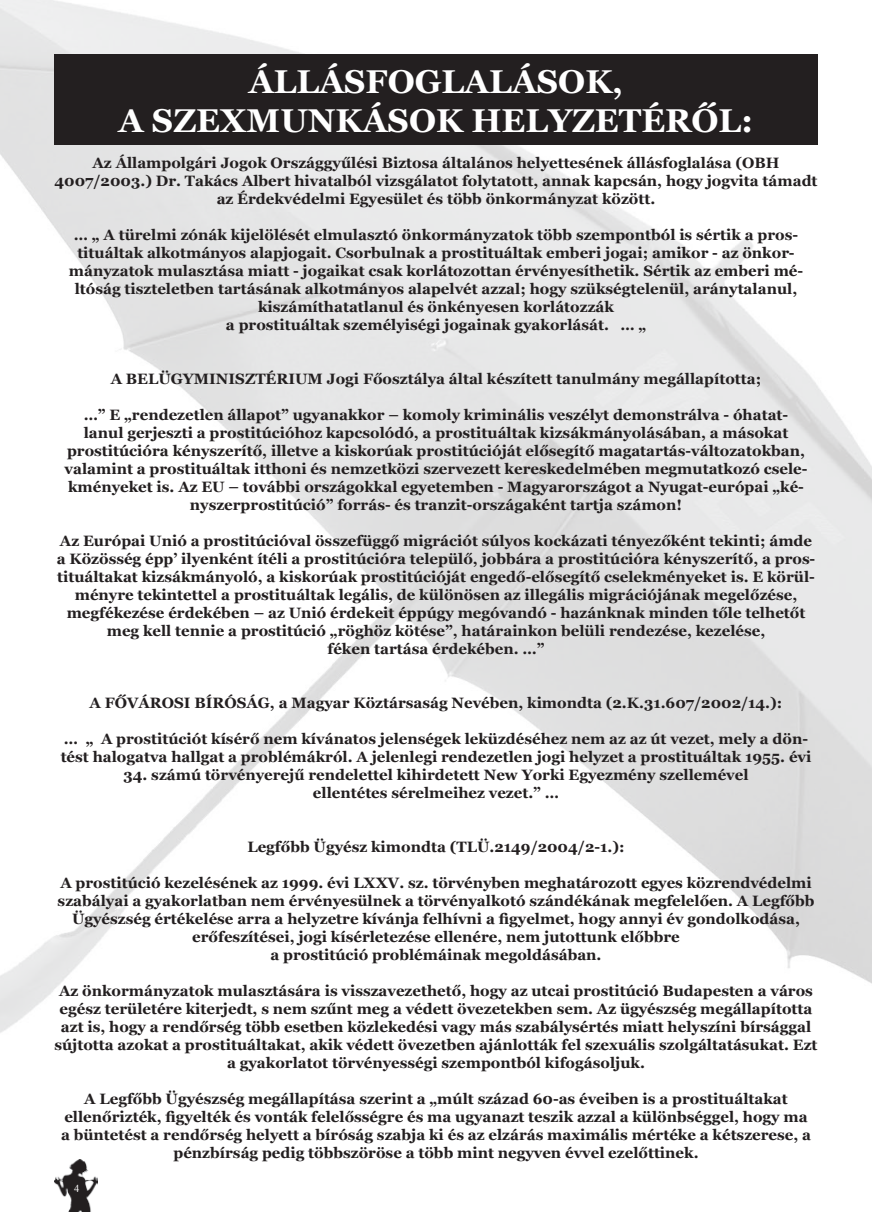
<style>
.page{position:relative;width:872px;height:1212px;background:#fff}
.page>*{position:absolute;margin:0;border:0;box-sizing:border-box;transform-origin:0 0}
.t1{font:700 33px/39.6px "Georgia";color:#fff;text-align:center}
.t2{font:700 15px/18px "Georgia";color:#231f20;text-align:center}
.t3{font:10.5px "Times New Roman";color:#fff}
</style>
<div class="page">
<img style="left:0;top:0;width:872px;height:1160px">
<div style="left:54px;top:54px;width:764px;height:91px;background:#231f20"></div>
<img style="left:54px;top:1160px;width:44px;height:52px">
<h1 class="t1" style="left:119px;top:61px;width:636px">ÁLLÁSFOGLALÁSOK,<br>A SZEXMUNKÁSOK HELYZETÉRŐL:</h1>
<p class="t2" style="left:54px;top:153px;width:764px">Az Állampolgári Jogok Országgyűlési Biztosa általános helyettesének állásfoglalása (OBH<br>4007/2003.) Dr. Takács Albert hivatalból vizsgálatot folytatott, annak kapcsán, hogy jogvita támadt az Érdekvédelmi Egyesület és több önkormányzat között.</p>
<p class="t2" style="left:69px;top:225px;width:735px">… „ A türelmi zónák kijelölését elmulasztó önkormányzatok több szempontból is sértik a pros&shy;tituáltak alkotmányos alapjogait. Csorbulnak a prostituáltak emberi jogai; amikor - az önkor&shy;mányzatok mulasztása miatt - jogaikat csak korlátozottan érvényesíthetik. Sértik az emberi mé&shy;ltóság tiszteletben tartásának alkotmányos alapelvét azzal; hogy szükségtelenül, aránytalanul, kiszámíthatatlanul és önkényesen korlátozzák<br>a prostituáltak személyiségi jogainak gyakorlását. … „</p>
<p class="t2" style="left:111px;top:369px;width:652px">A BELÜGYMINISZTÉRIUM Jogi Főosztálya által készített tanulmány megállapította;</p>
<p class="t2" style="left:65px;top:405px;width:744px">…” E „rendezetlen állapot” ugyanakkor – komoly kriminális veszélyt demonstrálva - óhatat&shy;lanul gerjeszti a prostitúcióhoz kapcsolódó, a prostituáltak kizsákmányolásában, a másokat prostitúcióra kényszerítő, illetve a kiskorúak prostitúcióját elősegítő magatartás-változatokban, valamint a prostituáltak itthoni és nemzetközi szervezett kereskedelmében megmutatkozó csele&shy;kményeket is. Az EU – további országokkal egyetemben - Magyarországot a Nyugat-európai „ké&shy;nyszerprostitúció” forrás- és tranzit-országaként tartja számon!</p>
<p class="t2" style="left:57px;top:531px;width:760px">Az Európai Unió a prostitúcióval összefüggő migrációt súlyos kockázati tényezőként tekinti; ámde a Közösség épp’ ilyenként ítéli a prostitúcióra települő, jobbára a prostitúcióra kényszerítő, a pros&shy;tituáltakat kizsákmányoló, a kiskorúak prostitúcióját engedő-elősegítő cselekményeket is. E körül&shy;ményre tekintettel a prostituáltak legális, de különösen az illegális migrációjának megelőzése, megfékezése érdekében – az Unió érdekeit éppúgy megóvandó - hazánknak minden tőle telhetőt meg kell tennie a prostitúció „röghöz kötése”, határainkon belüli rendezése, kezelése,<br>féken tartása érdekében. …”</p>
<p class="t2" style="left:90px;top:693px;width:694px">A FŐVÁROSI BÍRÓSÁG, a Magyar Köztársaság Nevében, kimondta (2.K.31.607/2002/14.):</p>
<p class="t2" style="left:61px;top:729px;width:752px;text-align:left">… „ A prostitúciót kísérő nem kívánatos jelenségek leküzdéséhez nem az az út vezet, mely a dön&shy;tést halogatva hallgat a problémákról. A jelenlegi rendezetlen jogi helyzet a prostituáltak 1955. évi</p>
<p class="t2" style="left:123px;top:765px;width:626px">34. számú törvényerejű rendelettel kihirdetett New Yorki Egyezmény szellemével ellentétes sérelmeihez vezet.” …</p>
<p class="t2" style="left:247px;top:837px;width:378px">Legfőbb Ügyész kimondta (TLÜ.2149/2004/2-1.):</p>
<p class="t2" style="left:58px;top:873px;width:758px">A prostitúció kezelésének az 1999. évi LXXV. sz. törvényben meghatározott egyes közrendvédelmi szabályai a gyakorlatban nem érvényesülnek a törvényalkotó szándékának megfelelően. A Legfőbb Ügyészség értékelése arra a helyzetre kívánja felhívni a figyelmet, hogy annyi év gondolkodása, erőfeszítései, jogi kísérletezése ellenére, nem jutottunk előbbre<br>a prostitúció problémáinak megoldásában.</p>
<p class="t2" style="left:54px;top:981px;width:764px">Az önkormányzatok mulasztására is visszavezethető, hogy az utcai prostitúció Budapesten a város egész területére kiterjedt, s nem szűnt meg a védett övezetekben sem. Az ügyészség megállapította azt is, hogy a rendőrség több esetben közlekedési vagy más szabálysértés miatt helyszíni bírsággal sújtotta azokat a prostituáltakat, akik védett övezetben ajánlották fel szexuális szolgáltatásukat. Ezt a gyakorlatot törvényességi szempontból kifogásoljuk.</p>
<p class="t2" style="left:61px;top:1089px;width:751px">A Legfőbb Ügyészség megállapítása szerint a „múlt század 60-as éveiben is a prostituáltakat ellenőrizték, figyelték és vonták felelősségre és ma ugyanazt teszik azzal a különbséggel, hogy ma a büntetést a rendőrség helyett a bíróság szabja ki és az elzárás maximális mértéke a kétszerese, a pénzbírság pedig többszöröse a több mint negyven évvel ezelőttinek.</p>
<p class="t3" style="left:74px;top:1181px;width:7px">4</p>
</div>
